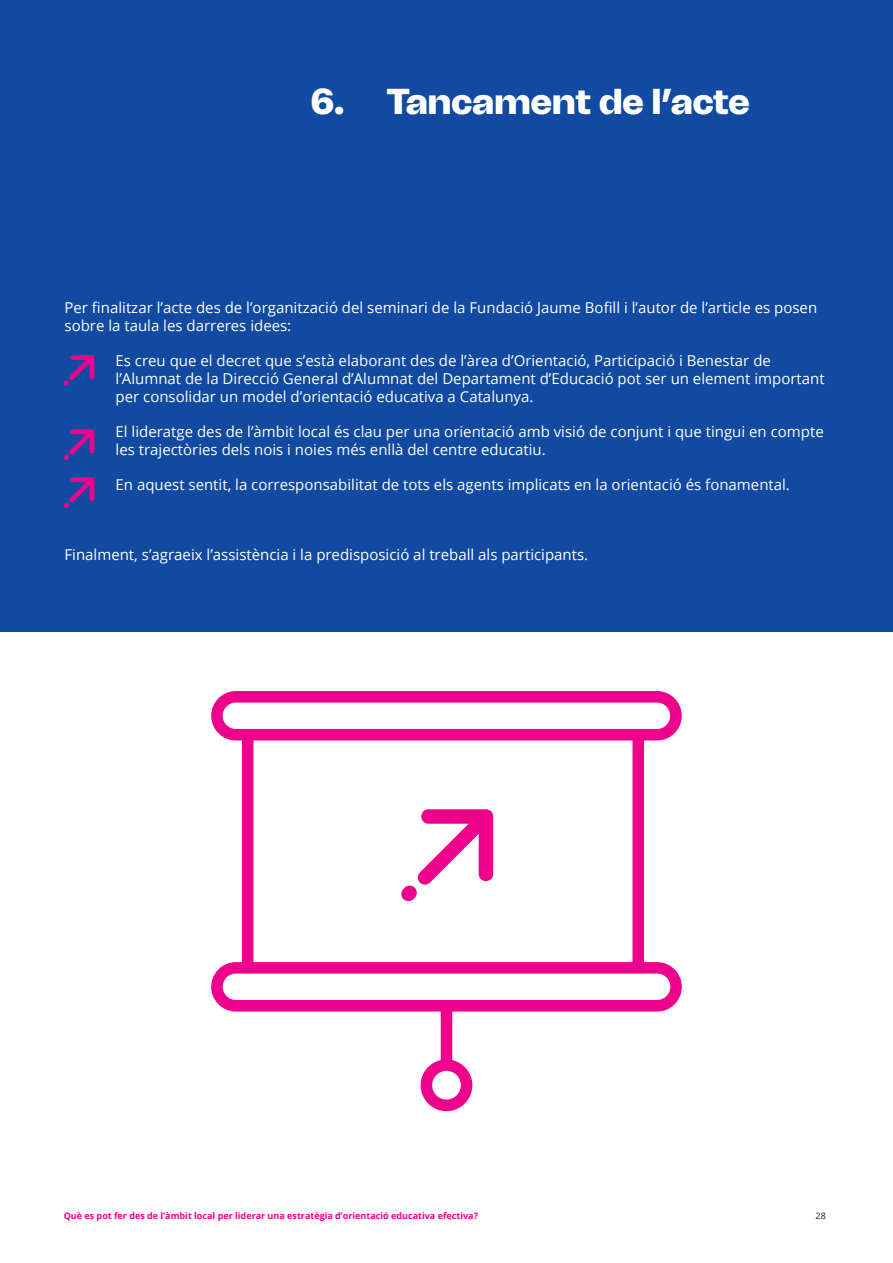
<style>
.page{position:relative;width:893px;height:1263px;background:#fff}
.page>*{position:absolute;margin:0;border:0;box-sizing:border-box;transform-origin:0 0}
.t1{font:900 36px "Tomato Grotesk";color:#fff}
.t2{font:15px/18px "Open Sans";color:#fff}
.t3{font:700 9px "Open Sans";color:#ed028c}
.t4{font:9px "Open Sans";color:#231f20}
</style>
<div class="page">
<div style="left:0;top:0;width:893px;height:631px;background:#114aa0"></div>
<svg style="left:64px;top:355px;width:30px;height:31px"></svg>
<svg style="left:64px;top:429px;width:30px;height:31px"></svg>
<svg style="left:64px;top:477px;width:30px;height:31px"></svg>
<svg style="left:211px;top:691px;width:471px;height:420px"></svg>
<svg style="left:401px;top:809px;width:92px;height:93px"></svg>
<h1 class="t1" style="left:311px;top:78px;width:441px">6. Tancament de l’acte</h1>
<p class="t2" style="left:65px;top:299px;width:754px">Per finalitzar l’acte des de l’organització del seminari de la Fundació Jaume Bofill i l’autor de l’article es posen sobre la taula les darreres idees:</p>
<p class="t2" style="left:116px;top:352px;width:711px">Es creu que el decret que s’està elaborant des de l’àrea d’Orientació, Participació i Benestar de l’Alumnat de la Direcció General d’Alumnat del Departament d’Educació pot ser un element important per consolidar un model d’orientació educativa a Catalunya.</p>
<p class="t2" style="left:116px;top:423px;width:710px">El lideratge des de l’àmbit local és clau per una orientació amb visió de conjunt i que tingui en compte les trajectòries dels nois i noies més enllà del centre educatiu.</p>
<p class="t2" style="left:116px;top:476px;width:676px">En aquest sentit, la corresponsabilitat de tots els agents implicats en la orientació és fonamental.</p>
<p class="t2" style="left:65px;top:546px;width:525px">Finalment, s’agraeix l’assistència i la predisposició al treball als participants.</p>
<p class="t3" style="left:64px;top:1210px;width:416px">Què es pot fer des de l’àmbit local per liderar una estratègia d’orientació educativa efectiva?</p>
<p class="t4" style="left:815px;top:1210px;width:12px">28</p>
</div>
